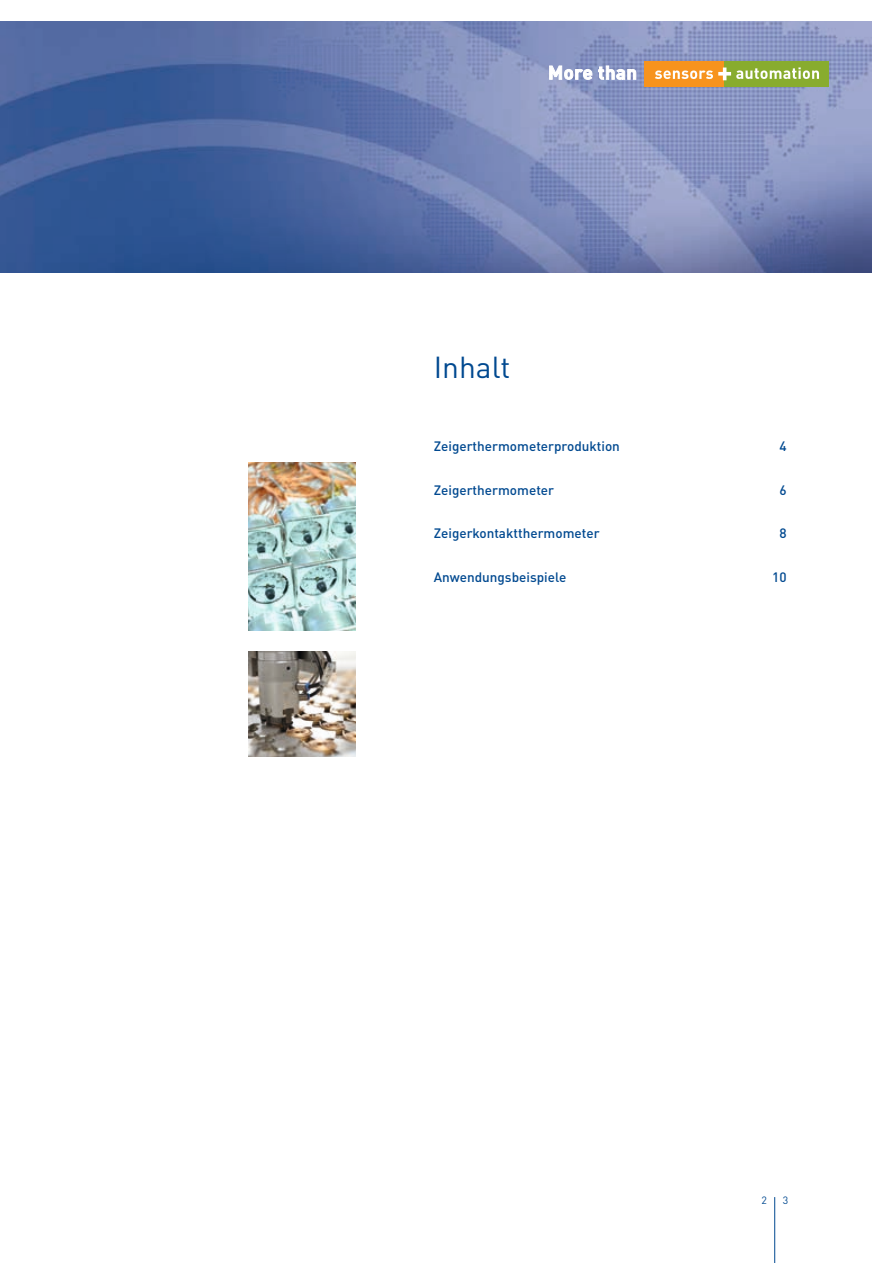
<style>
.page{position:relative;width:893px;height:1263px;background:#fff}
.page>*{position:absolute;margin:0;border:0;box-sizing:border-box;transform-origin:0 0}
.t1{font:30px "DIN Pro";color:#014990}
.t2{font:500 13.5px "DIN Pro";color:#014990}
.t3{font:10.5px "DIN Pro";color:#014990}
</style>
<div class="page">
<hr style="left:774px;top:1197px;width:1px;height:66px;background:#014990">
<img style="left:0;top:21px;width:872px;height:251px">
<div style="left:645px;top:61px;width:80px;height:26px;background:#f7931d"></div>
<div style="left:725px;top:61px;width:104px;height:26px;background:#88ac2e"></div>
<svg style="left:550px;top:66px;width:42px;height:14px"></svg>
<svg style="left:598px;top:66px;width:38px;height:13px"></svg>
<svg style="left:655px;top:67px;width:164px;height:13px"></svg>
<img style="left:249px;top:462px;width:106px;height:168px">
<img style="left:249px;top:651px;width:106px;height:105px">
<h1 class="t1" style="left:434px;top:344px;width:78px">Inhalt</h1>
<p class="t2" style="left:434px;top:435px;width:188px">Zeigerthermometerproduktion</p>
<p class="t2" style="left:779px;top:435px;width:9px">4</p>
<p class="t2" style="left:434px;top:479px;width:122px">Zeigerthermometer</p>
<p class="t2" style="left:779px;top:479px;width:9px">6</p>
<p class="t2" style="left:434px;top:523px;width:167px">Zeigerkontaktthermometer</p>
<p class="t2" style="left:779px;top:523px;width:9px">8</p>
<p class="t2" style="left:434px;top:566px;width:134px">Anwendungsbeispiele</p>
<p class="t2" style="left:772px;top:566px;width:16px">10</p>
<p class="t3" style="left:761px;top:1192px;width:7px">2</p>
<p class="t3" style="left:783px;top:1192px;width:7px">3</p>
</div>
